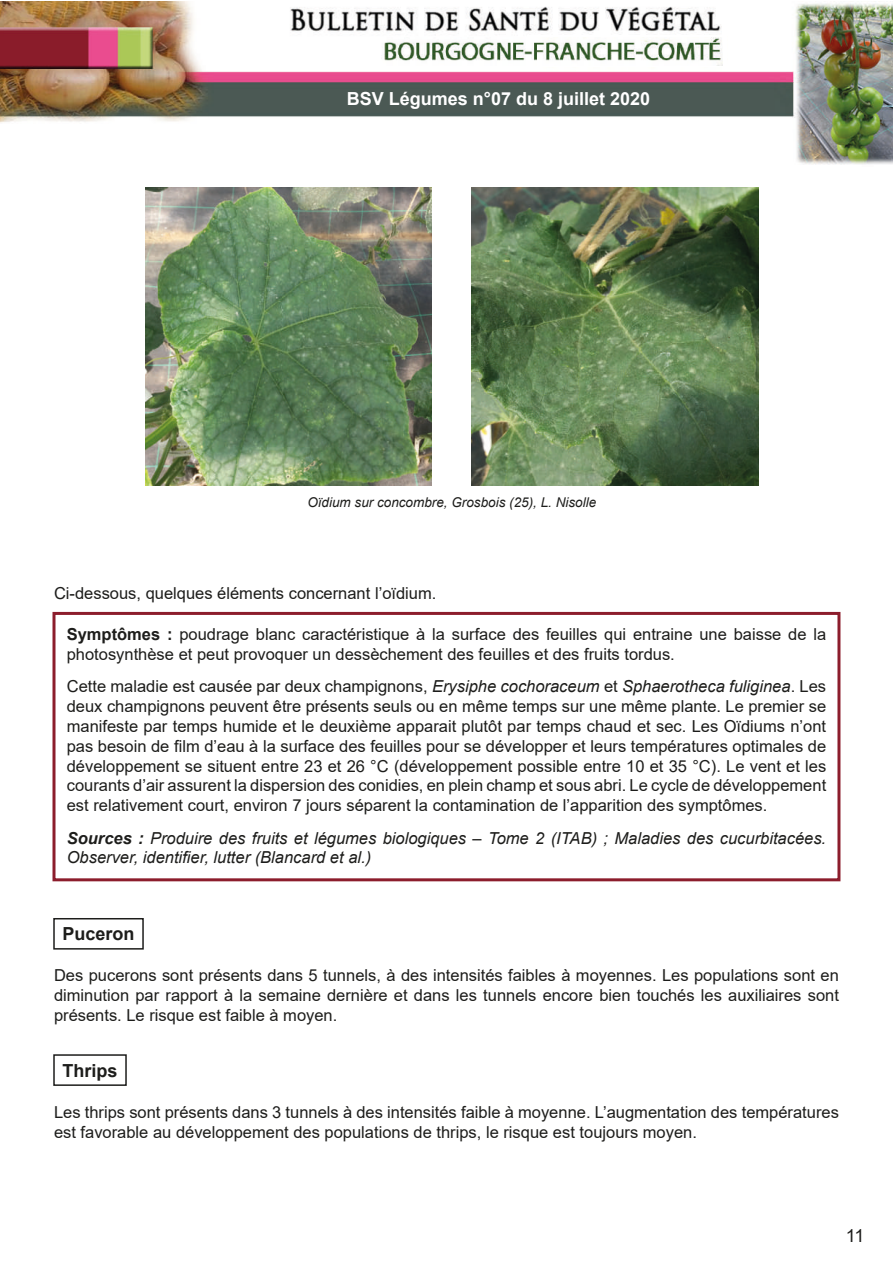
<style>
.page{position:relative;width:893px;height:1263px;background:#fff}
.page>*{position:absolute;margin:0;border:0;box-sizing:border-box;transform-origin:0 0}
.t1{font:700 18px "Arial";color:#fff}
.t2{font:700 18px "Arial";color:#1d1d1b}
.t3{font:18px "Arial";color:#1d1d1b}
.t4{font:16.5px/19.8px "Arial";color:#1d1d1b}
.t5{font:italic 16.5px/19.8px "Arial";color:#1d1d1b}
.t6{font:italic 13.5px "Arial";color:#1d1d1b}
.s1{font-weight:700}
.s2{font-style:italic}
</style>
<div class="page">
<img style="left:0;top:1px;width:893px;height:164px">
<div style="left:527px;top:35px;width:200px;height:32px;background:#fff"></div>
<img style="left:381px;top:37px;width:342px;height:28px">
<div style="left:52px;top:612px;width:788px;height:269px;border:3px solid #8c1d2c"></div>
<div style="left:53px;top:918px;width:91px;height:31px;border:2px solid #1d1d1b"></div>
<div style="left:53px;top:1054px;width:74px;height:32px;border:2px solid #1d1d1b"></div>
<img style="left:146px;top:188px;width:286px;height:298px">
<img style="left:472px;top:188px;width:286px;height:298px">
<p class="t1" style="left:347px;top:86px;width:305px">BSV Légumes n°07 du 8 juillet 2020</p>
<p class="t6" style="left:307px;top:494px;width:290px">Oïdium sur concombre, Grosbois (25), L. Nisolle</p>
<p class="t4" style="left:54px;top:583px;width:384px">Ci-dessous, quelques éléments concernant l’oïdium.</p>
<p class="t4" style="left:67px;top:624px;width:761px"><span class="s1">Symptômes :</span> poudrage blanc caractéristique à la surface des feuilles qui entraine une baisse de la photosynthèse et peut provoquer un dessèchement des feuilles et des fruits tordus.</p>
<p class="t4" style="left:67px;top:676px;width:761px;text-align:justify">Cette maladie est causée par deux champignons, <span class="s2">Erysiphe cochoraceum</span> et <span class="s2">Sphaerotheca fuliginea</span>. Les deux champignons peuvent être présents seuls ou en même temps sur une même plante. Le premier se manifeste par temps humide et le deuxième apparait plutôt par temps chaud et sec. Les Oïdiums n’ont pas besoin de film d’eau à la surface des feuilles pour se développer et leurs températures optimales de développement se situent entre 23 et 26 °C (développement possible entre 10 et 35 °C). Le vent et les courants d’air assurent la dispersion des conidies, en plein champ et sous abri. Le cycle de développement est relativement court, environ 7 jours séparent la contamination de l’apparition des symptômes.</p>
<p class="t5" style="left:67px;top:828px;width:761px"><span class="s1">Sources :</span> Produire des fruits et légumes biologiques – Tome 2 (ITAB) ; Maladies des cucurbitacées.<br>Observer, identifier, lutter (Blancard et al.)</p>
<p class="t2" style="left:63px;top:921px;width:74px">Puceron</p>
<p class="t4" style="left:54px;top:965px;width:786px;text-align:justify">Des pucerons sont présents dans 5 tunnels, à des intensités faibles à moyennes. Les populations sont en diminution par rapport à la semaine dernière et dans les tunnels encore bien touchés les auxiliaires sont présents. Le risque est faible à moyen.</p>
<p class="t2" style="left:63px;top:1057px;width:57px">Thrips</p>
<p class="t4" style="left:54px;top:1102px;width:786px">Les thrips sont présents dans 3 tunnels à des intensités faible à moyenne. L’augmentation des températures est favorable au développement des populations de thrips, le risque est toujours moyen.</p>
<p class="t3" style="left:846px;top:1223px;width:20px">11</p>
</div>
